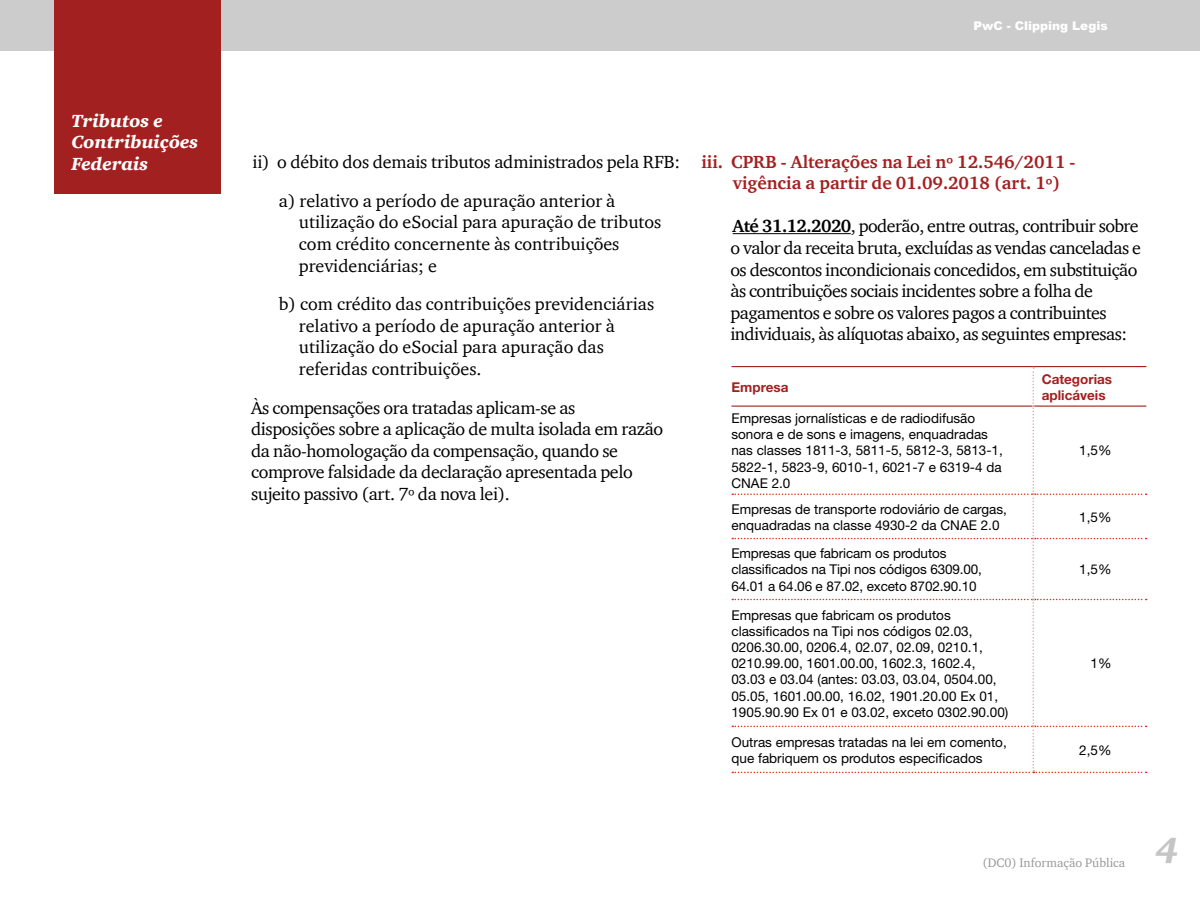
<style>
.page{position:relative;width:1200px;height:900px;background:#fff}
.page>*{position:absolute;margin:0;border:0;box-sizing:border-box;transform-origin:0 0}
.t1{font:italic 900 36px "ITC Charter Com";color:#c5c5c6}
.t2{font:18px/21.6px "ITC Charter Com";letter-spacing:-.02em;color:#000}
.t3{font:18px/21.6px "ITC Charter Com";color:#000}
.t4{font:700 18px/21.6px "ITC Charter Com";color:#a32020}
.t5{font:italic 900 18px/21.6px "ITC Charter Com";color:#fff}
.t6{font:13.5px/16.2px "Helvetica Neue";color:#000}
.t7{font:700 13.5px/16.2px "Helvetica Neue";color:#a32020}
.t8{font:12.6px "ITC Charter Com";color:#999}
.t9{font:900 12px "Arial";color:#fff}
.s1{font-weight:700}
</style>
<div class="page">
<div style="left:0;top:0;width:1200px;height:51px;background:#ccc"></div>
<div style="left:54px;top:0;width:166px;height:194px;background:#a32020"></div>
<hr style="left:733px;top:233px;width:118px;height:1px;background:#000">
<hr style="left:731px;top:366px;width:302px;height:1px;background:#a32020">
<hr style="left:1033px;top:366px;width:113px;height:1px;background:#a32020">
<hr style="left:731px;top:406px;width:301px;height:1px;background:#a32020">
<svg style="left:732px;top:367px;width:415px;height:406px"></svg>
<h2 class="t5" style="left:71px;top:110px;width:128px">Tributos e<br>Contribuições<br>Federais</h2>
<p class="t9" style="left:973px;top:17px;width:136px">PwC - Clipping Legis</p>
<h2 class="t2" style="left:279px;top:142px;width:403px;line-height:38.5px;text-indent:-26px">ii) o débito dos demais tributos administrados pela RFB: a) relativo a período de apuração anterior à</h2>
<h2 class="t3" style="left:299px;top:211px;width:364px">utilização do eSocial para apuração de tributos com crédito concernente às contribuições previdenciárias; e</h2>
<h2 class="t3" style="left:299px;top:293px;width:357px;text-indent:-20px">b) com crédito das contribuições previdenciárias relativo a período de apuração anterior à utilização do eSocial para apuração das referidas contribuições.</h2>
<h2 class="t2" style="left:251px;top:396px;width:414px">Às compensações ora tratadas aplicam-se as disposições sobre a aplicação de multa isolada em razão da não-homologação da compensação, quando se comprove falsidade da declaração apresentada pelo sujeito passivo (art. 7º da nova lei).</h2>
<h2 class="t4" style="left:733px;top:150px;width:344px;text-indent:-31px">iii. CPRB - Alterações na Lei nº 12.546/2011 - vigência a partir de 01.09.2018 (art. 1º)</h2>
<p class="t2" style="left:730px;top:215px;width:412px"><span class="s1">Até 31.12.2020</span>, poderão, entre outras, contribuir sobre o valor da receita bruta, excluídas as vendas canceladas e os descontos incondicionais concedidos, em substituição às contribuições sociais incidentes sobre a folha de pagamentos e sobre os valores pagos a contribuintes individuais, às alíquotas abaixo, as seguintes empresas:</p>
<p class="t7" style="left:731px;top:378px;width:58px">Empresa</p>
<p class="t7" style="left:1042px;top:370px;width:72px">Categorias aplicáveis</p>
<p class="t6" style="left:731px;top:410px;width:273px">Empresas jornalísticas e de radiodifusão sonora e de sons e imagens, enquadradas nas classes 1811-3, 5811-5, 5812-3, 5813-1, 5822-1, 5823-9, 6010-1, 6021-7 e 6319-4 da CNAE 2.0</p>
<p class="t6" style="left:1079px;top:442px;width:34px">1,5%</p>
<p class="t6" style="left:731px;top:501px;width:277px">Empresas de transporte rodoviário de cargas, enquadradas na classe 4930-2 da CNAE 2.0</p>
<p class="t6" style="left:1079px;top:509px;width:34px">1,5%</p>
<p class="t6" style="left:731px;top:545px;width:252px">Empresas que fabricam os produtos classificados na Tipi nos códigos 6309.00,<br>64.01 a 64.06 e 87.02, exceto 8702.90.10</p>
<p class="t6" style="left:1079px;top:561px;width:34px">1,5%</p>
<p class="t6" style="left:731px;top:607px;width:278px">Empresas que fabricam os produtos classificados na Tipi nos códigos 02.03, 0206.30.00, 0206.4, 02.07, 02.09, 0210.1, 0210.99.00, 1601.00.00, 1602.3, 1602.4, 03.03 e 03.04 (antes: 03.03, 03.04, 0504.00, 05.05, 1601.00.00, 16.02, 1901.20.00 Ex 01, 1905.90.90 Ex 01 e 03.02, exceto 0302.90.00)</p>
<p class="t6" style="left:1091px;top:655px;width:23px">1%</p>
<p class="t6" style="left:731px;top:734px;width:277px">Outras empresas tratadas na lei em comento, que fabriquem os produtos especificados</p>
<p class="t6" style="left:1079px;top:742px;width:34px">2,5%</p>
<p class="t8" style="left:982px;top:855px;width:144px">(DC0) Informação Pública</p>
<h1 class="t1" style="left:1156px;top:828px;width:25px">4</h1>
</div>
